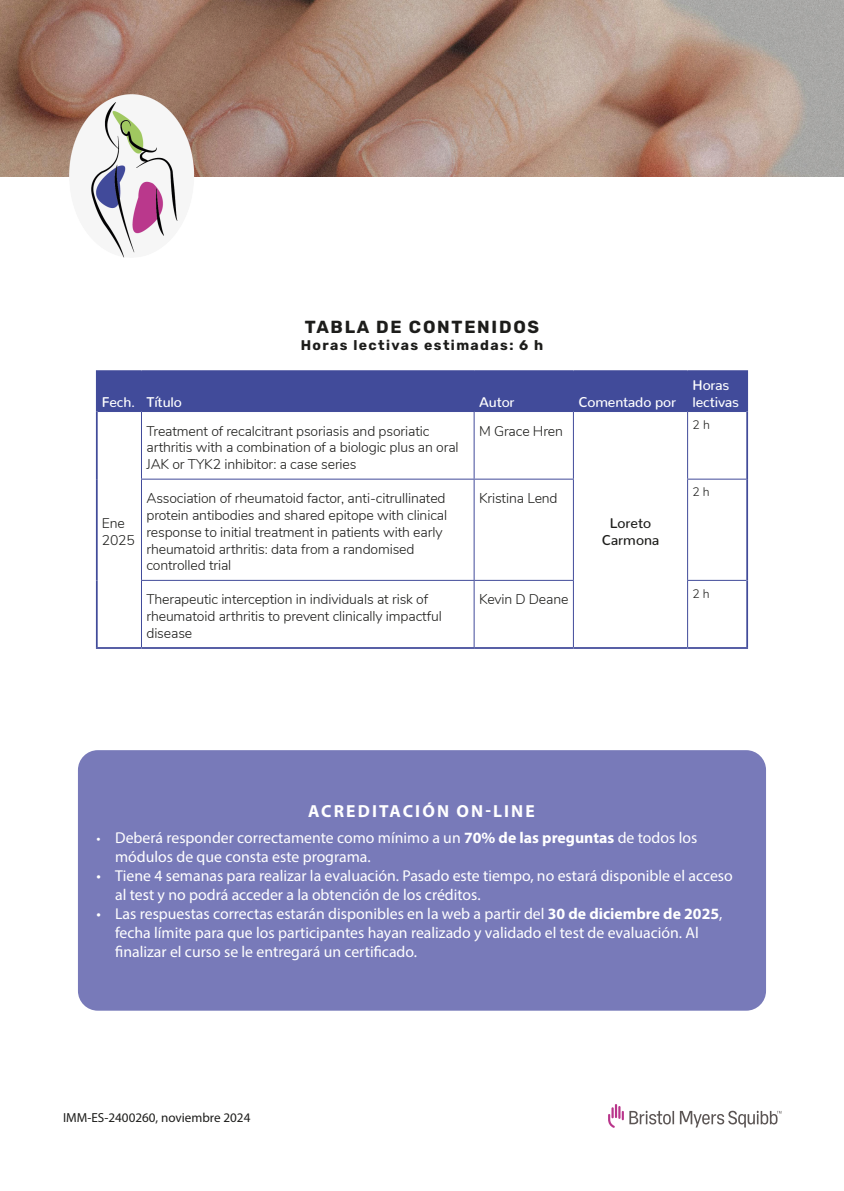
<style>
.page{position:relative;width:844px;height:1191px;background:#fff}
.page>*{position:absolute;margin:0;border:0;box-sizing:border-box;transform-origin:0 0}
.t1{font:700 17.5px "Myriad Pro";letter-spacing:.12em;color:#fff}
.t2{font:700 17.5px "Rubik";letter-spacing:.1em;color:#1d1d1b}
.t3{font:15.75px/18.9px "Myriad Pro";color:#fff}
.Estilo_de_párrafo_1{font:300 14px/16.8px "Nunito";letter-spacing:-.01em;color:#1d1d1b}
.Estilo_de_párrafo_1-2{font:500 14px/16.8px "Nunito";letter-spacing:-.01em;color:#fff}
.t4{font:700 14px "Rubik";letter-spacing:.1em;color:#1d1d1b}
.Estilo_de_párrafo_1-3{font:500 14px/16.8px "Nunito";color:#1d1d1b;text-align:center}
.t5{font:13.12px "Myriad Pro";color:#1d1d1b}
.Estilo_de_párrafo_1-4{font:300 12.25px "Nunito";color:#1d1d1b}
.s1{font-size:14.35px}
.s2{font-weight:700}
</style>
<div class="page">
<div style="left:98px;top:372px;width:648px;height:39px;background:#414b9a"></div>
<svg style="left:142px;top:412px;width:604px;height:235px"></svg>
<hr style="left:96px;top:370px;width:45px;height:2px;background:#414b9a">
<hr style="left:96px;top:372px;width:2px;height:39px;background:#414b9a">
<hr style="left:141px;top:370px;width:333px;height:2px;background:#414b9a">
<hr style="left:474px;top:370px;width:99px;height:2px;background:#414b9a">
<hr style="left:573px;top:370px;width:114px;height:2px;background:#414b9a">
<hr style="left:687px;top:370px;width:60px;height:2px;background:#414b9a">
<hr style="left:746px;top:372px;width:1px;height:39px;background:#414b9a">
<hr style="left:96px;top:411px;width:2px;height:68px;background:#414b9a">
<hr style="left:96px;top:479px;width:2px;height:101px;background:#414b9a">
<hr style="left:96px;top:580px;width:2px;height:67px;background:#414b9a">
<hr style="left:96px;top:647px;width:45px;height:2px;background:#414b9a">
<hr style="left:573px;top:647px;width:114px;height:2px;background:#414b9a">
<hr style="left:746px;top:411px;width:1px;height:68px;background:#414b9a">
<hr style="left:746px;top:479px;width:1px;height:101px;background:#414b9a">
<hr style="left:141px;top:647px;width:333px;height:2px;background:#414b9a">
<hr style="left:474px;top:647px;width:99px;height:2px;background:#414b9a">
<hr style="left:746px;top:580px;width:1px;height:67px;background:#414b9a">
<hr style="left:687px;top:647px;width:60px;height:2px;background:#414b9a">
<hr style="left:141px;top:372px;width:1px;height:39px;background:#414b9a">
<hr style="left:473px;top:372px;width:1px;height:39px;background:#414b9a">
<hr style="left:573px;top:372px;width:1px;height:39px;background:#414b9a">
<hr style="left:687px;top:372px;width:1px;height:39px;background:#414b9a">
<hr style="left:98px;top:411px;width:43px;height:1px;background:#414b9a">
<hr style="left:141px;top:411px;width:333px;height:1px;background:#414b9a">
<hr style="left:141px;top:412px;width:1px;height:67px;background:#414b9a">
<hr style="left:474px;top:411px;width:99px;height:1px;background:#414b9a">
<hr style="left:473px;top:412px;width:1px;height:67px;background:#414b9a">
<hr style="left:573px;top:411px;width:114px;height:1px;background:#414b9a">
<hr style="left:573px;top:412px;width:1px;height:67px;background:#414b9a">
<hr style="left:687px;top:411px;width:59px;height:1px;background:#414b9a">
<hr style="left:687px;top:412px;width:1px;height:67px;background:#414b9a">
<hr style="left:141px;top:479px;width:333px;height:1px;background:#414b9a">
<hr style="left:141px;top:479px;width:1px;height:101px;background:#414b9a">
<hr style="left:474px;top:479px;width:99px;height:1px;background:#414b9a">
<hr style="left:473px;top:479px;width:1px;height:101px;background:#414b9a">
<hr style="left:573px;top:479px;width:1px;height:101px;background:#414b9a">
<hr style="left:687px;top:479px;width:59px;height:1px;background:#414b9a">
<hr style="left:687px;top:479px;width:1px;height:101px;background:#414b9a">
<hr style="left:141px;top:580px;width:333px;height:1px;background:#414b9a">
<hr style="left:141px;top:581px;width:1px;height:66px;background:#414b9a">
<hr style="left:474px;top:580px;width:99px;height:1px;background:#414b9a">
<hr style="left:473px;top:581px;width:1px;height:66px;background:#414b9a">
<hr style="left:573px;top:581px;width:1px;height:66px;background:#414b9a">
<hr style="left:687px;top:580px;width:59px;height:1px;background:#414b9a">
<hr style="left:687px;top:581px;width:1px;height:66px;background:#414b9a">
<img style="left:0;top:0;width:843px;height:176px">
<div style="left:78px;top:750px;width:687px;height:260px;background:#787ab9;border-radius:20px"></div>
<img style="left:70px;top:94px;width:139px;height:163px">
<svg style="left:608px;top:1104px;width:15px;height:23px"></svg>
<svg style="left:629px;top:1110px;width:152px;height:17px"></svg>
<p class="t2" style="left:305px;top:317px;width:236px">TABLA DE CONTENIDOS</p>
<p class="t4" style="left:301px;top:337px;width:244px">Horas lectivas estimadas: 6 h</p>
<p class="Estilo_de_párrafo_1-2" style="left:102px;top:392px;width:35px">Fech.</p>
<p class="Estilo_de_párrafo_1-2" style="left:146px;top:392px;width:37px">Título</p>
<p class="Estilo_de_párrafo_1-2" style="left:479px;top:392px;width:37px">Autor</p>
<p class="Estilo_de_párrafo_1-2" style="left:578px;top:392px;width:99px">Comentado por</p>
<p class="Estilo_de_párrafo_1" style="left:102px;top:514px;width:35px">Ene<br>2025</p>
<p class="Estilo_de_párrafo_1" style="left:146px;top:421px;width:313px">Treatment of recalcitrant psoriasis and psoriatic arthritis with a combination of a biologic plus an oral<br>JAK or TYK2 inhibitor: a case series</p>
<p class="Estilo_de_párrafo_1" style="left:479px;top:421px;width:85px">M Grace Hren</p>
<p class="Estilo_de_párrafo_1" style="left:146px;top:489px;width:302px">Association of rheumatoid factor, anti-citrullinated protein antibodies and shared epitope with clinical response to initial treatment in patients with early rheumatoid arthritis: data from a randomised controlled trial</p>
<p class="Estilo_de_párrafo_1" style="left:479px;top:489px;width:80px">Kristina Lend</p>
<p class="Estilo_de_párrafo_1" style="left:146px;top:590px;width:297px">Therapeutic interception in individuals at risk of rheumatoid arthritis to prevent clinically impactful disease</p>
<p class="Estilo_de_párrafo_1" style="left:479px;top:590px;width:91px">Kevin D Deane</p>
<p class="Estilo_de_párrafo_1-3" style="left:601px;top:513px;width:59px">Loreto<br>Carmona</p>
<p class="Estilo_de_párrafo_1-2" style="left:692px;top:375px;width:48px">Horas lectivas</p>
<p class="Estilo_de_párrafo_1-4" style="left:692px;top:415px;width:19px">2 h</p>
<p class="Estilo_de_párrafo_1-4" style="left:692px;top:483px;width:19px">2 h</p>
<p class="Estilo_de_párrafo_1-4" style="left:692px;top:584px;width:19px">2 h</p>
<p class="t1" style="left:308px;top:799px;width:228px">ACREDITACIÓN ON-LINE</p>
<p class="t3" style="left:115px;top:828px;width:583px;text-indent:-19px"><span class="s1">•</span> Deberá responder correctamente como mínimo a un <span class="s2">70% de las preguntas</span> de todos los módulos de que consta este programa.</p>
<p class="t3" style="left:115px;top:866px;width:619px;text-indent:-19px">• Tiene 4 semanas para realizar la evaluación. Pasado este tiempo, no estará disponible el acceso al test y no podrá acceder a la obtención de los créditos.</p>
<p class="t3" style="left:115px;top:904px;width:608px;text-indent:-19px">• Las respuestas correctas estarán disponibles en la web a partir del <span class="s2">30 de diciembre de 2025</span>, fecha límite para que los participantes hayan realizado y validado el test de evaluación. Al finalizar el curso se le entregará un certificado.</p>
<p class="t5" style="left:63px;top:1109px;width:189px">IMM-ES-2400260, noviembre 2024</p>
</div>
